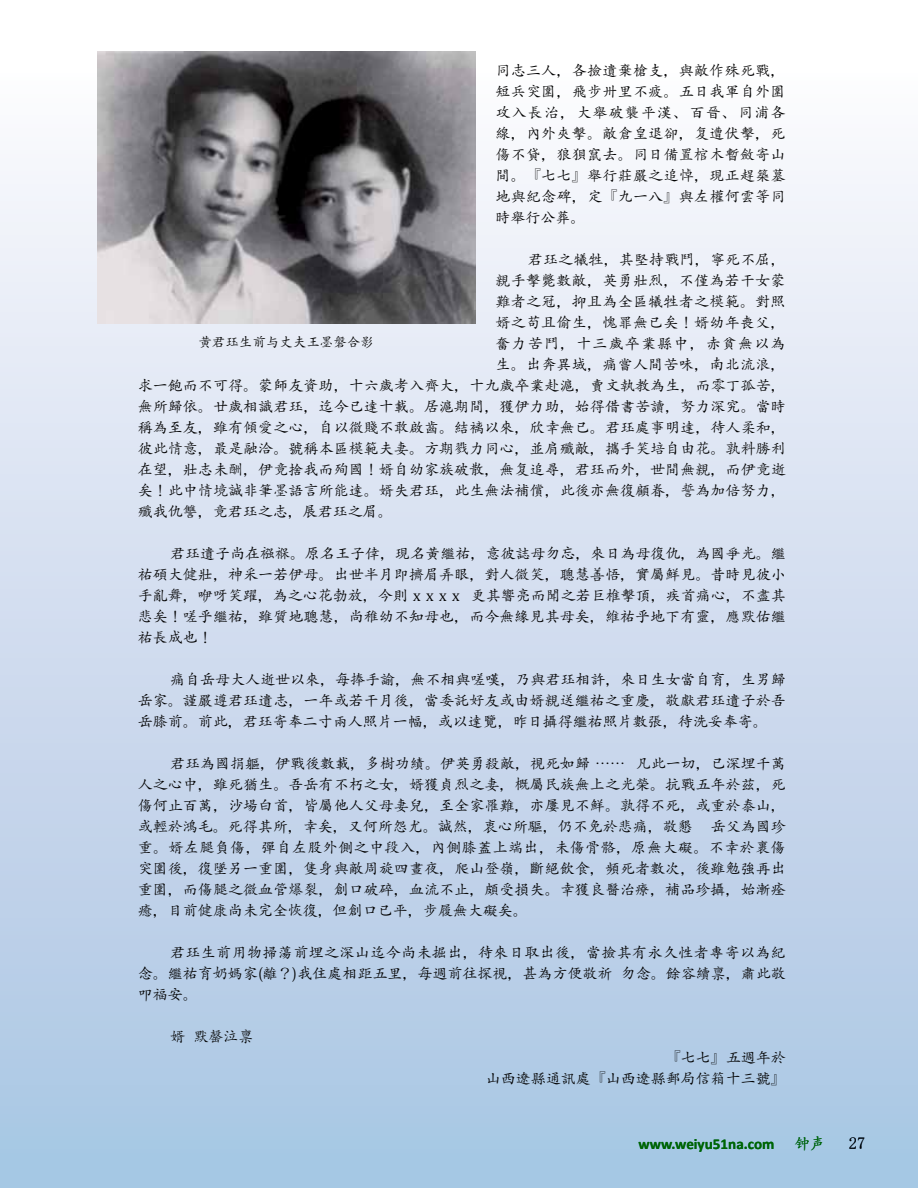
<style>
.page{position:relative;width:918px;height:1188px;background:#fff}
.page>*{position:absolute;margin:0;border:0;box-sizing:border-box;transform-origin:0 0}
.t1{font:16.5px "Sim Sun";color:#000}
.t2{font:700 15.15px "Calibri";color:#060}
.t3{font:15px/21px "Adobe Kaiti Std";letter-spacing:.005em;color:#000;text-align:justify}
.t4{font:15px "Adobe Kaiti Std";letter-spacing:.08em;color:#000}
.t5{font:15px "Adobe Kaiti Std";color:#060}
.t6{font:13.5px "Adobe Kaiti Std";color:#000}
</style>
<div class="page">
<div style="left:0;top:0;width:918px;height:1188px;background:linear-gradient(to bottom,#fffeff,#a7c3e2)"></div>
<img style="left:97px;top:51px;width:378px;height:273px">
<p class="t3" style="left:495px;top:61px;width:292px">同志三人，各撿遺棄槍支，與敵作殊死戰，短兵突圍，飛步卅里不疲。五日我軍自外圍攻入長治，大舉破襲平漢、百晉、同浦各線，內外夾擊。敵倉皇退卻，复遭伏擊，死傷不貸，狼狽竄去。同日備置棺木暫斂寄山間。『七七』舉行莊嚴之追悼，現正趕築墓地與紀念碑，定『九一八』與左權何雲等同時舉行公葬。</p>
<p class="t3" style="left:528px;top:250px;width:259px">君珏之犧牲，其堅持戰鬥，寧死不屈，</p>
<p class="t3" style="left:495px;top:271px;width:292px">親手擊斃數敵，英勇壯烈，不僅為若干女蒙</p>
<p class="t3" style="left:495px;top:292px;width:292px">難者之冠，抑且為全區犧牲者之模範。對照</p>
<p class="t3" style="left:495px;top:313px;width:292px">婿之苟且偷生，愧罪無已矣！婿幼年喪父，</p>
<p class="t4" style="left:495px;top:335px;width:292px">奮力苦鬥，十三歲卒業縣中，赤貧無以為</p>
<p class="t3" style="left:495px;top:355px;width:292px">生。出奔異域，痛嘗人間苦味，南北流浪，</p>
<p class="t3" style="left:138px;top:376px;width:650px">求一飽而不可得。蒙師友資助，十六歲考入齊大，十九歲卒業赴滬，賣文執教為生，而零丁孤苦，</p>
<p class="t3" style="left:138px;top:397px;width:650px">無所歸依。廿歲相識君珏，迄今已達十載。居滬期間，獲伊力助，始得借書苦讀，努力深究。當時</p>
<p class="t3" style="left:138px;top:418px;width:650px">稱為至友，雖有傾愛之心，自以微賤不敢啟齒。結褵以來，欣幸無已。君珏處事明達，待人柔和，</p>
<p class="t3" style="left:138px;top:439px;width:650px">彼此情意，最是融洽。號稱本區模範夫妻。方期戮力同心，並肩殲敵，攜手笑培自由花。孰料勝利</p>
<p class="t3" style="left:138px;top:460px;width:650px">在望，壯志未酬，伊竟捨我而殉國！婿自幼家族破散，無复追尋，君珏而外，世間無親，而伊竟逝</p>
<p class="t3" style="left:138px;top:481px;width:650px">矣！此中情境誠非筆墨語言所能達。婿失君珏，此生無法補償，此後亦無復顧眷，誓為加倍努力，</p>
<p class="t3" style="left:138px;top:502px;width:256px">殲我仇讐，竟君珏之志，展君珏之眉。</p>
<p class="t3" style="left:138px;top:544px;width:650px;text-indent:32px">君珏遺子尚在襁褓。原名王子倖，現名黃繼祐，意彼誌母勿忘，來日為母復仇，為國爭光。繼祐碩大健壯，神采一若伊母。出世半月即擠眉弄眼，對人微笑，聰慧善悟，實屬鮮見。昔時見彼小手亂舞，咿呀笑躍，為之心花勃放，今則 x x x x 更其響亮而聞之若巨椎擊頂，疾首痛心，不盡其悲矣！嗟乎繼祐，雖質地聰慧，尚稚幼不知母也，而今無緣見其母矣，維祐乎地下有靈，應默佑繼祐長成也！</p>
<p class="t3" style="left:138px;top:670px;width:650px;text-indent:32px">痛自岳母大人逝世以來，每捧手諭，無不相與嗟嘆，乃與君珏相許，來日生女當自育，生男歸岳家。謹嚴遵君珏遺志，一年或若干月後，當委託好友或由婿親送繼祐之重慶，敬獻君珏遺子於吾岳膝前。前此，君珏寄奉二寸兩人照片一幅，或以達覽，昨日攝得繼祐照片數張，待洗妥奉寄。</p>
<p class="t3" style="left:138px;top:754px;width:650px;text-indent:32px">君珏為國捐軀，伊戰後數載，多樹功績。伊英勇殺敵，視死如歸 …… 凡此一切，已深埋千萬人之心中，雖死猶生。吾岳有不朽之女，婿獲貞烈之妻，概屬民族無上之光榮。抗戰五年於茲，死傷何止百萬，沙場白首，皆屬他人父母妻兒，至全家罹難，亦屢見不鮮。孰得不死，或重於泰山，或輕於鴻毛。死得其所，幸矣，又何所怨尤。誠然，衷心所驅，仍不免於悲痛，敬懇 岳父為國珍重。婿左腿負傷，彈自左股外側之中段入，內側膝蓋上端出，未傷骨骼，原無大礙。不幸於裹傷突圍後，復墜另一重圍，隻身與敵周旋四晝夜，爬山登嶺，斷絕飲食，頻死者數次，後雖勉強再出重圍，而傷腿之微血管爆裂，創口破碎，血流不止，頗受損失。幸獲良醫治療，補品珍攝，始漸痊癒，目前健康尚未完全恢復，但創口已平，步履無大礙矣。</p>
<p class="t3" style="left:138px;top:943px;width:650px;text-indent:32px">君珏生前用物掃蕩前埋之深山迄今尚未掘出，待來日取出後，當撿其有永久性者專寄以為紀念。繼祐育奶媽家(離？)我住處相距五里，每週前往探視，甚為方便敬祈 勿念。餘容續禀，肅此敬叩福安。</p>
<p class="t3" style="left:170px;top:1027px;width:85px">婿 默罄泣禀</p>
<p class="t3" style="left:486px;top:1048px;width:301px;text-align:right">『七七』五週年於<br>山西遼縣通訊處『山西遼縣郵局信箱十三號』</p>
<p class="t6" style="left:198px;top:334px;width:177px">黄君珏生前与丈夫王墨磐合影</p>
<p class="t2" style="left:639px;top:1133px;width:138px">www.weiyu51na.com</p>
<p class="t5" style="left:795px;top:1134px;width:31px">钟声</p>
<p class="t1" style="left:849px;top:1135px;width:18px">27</p>
</div>
